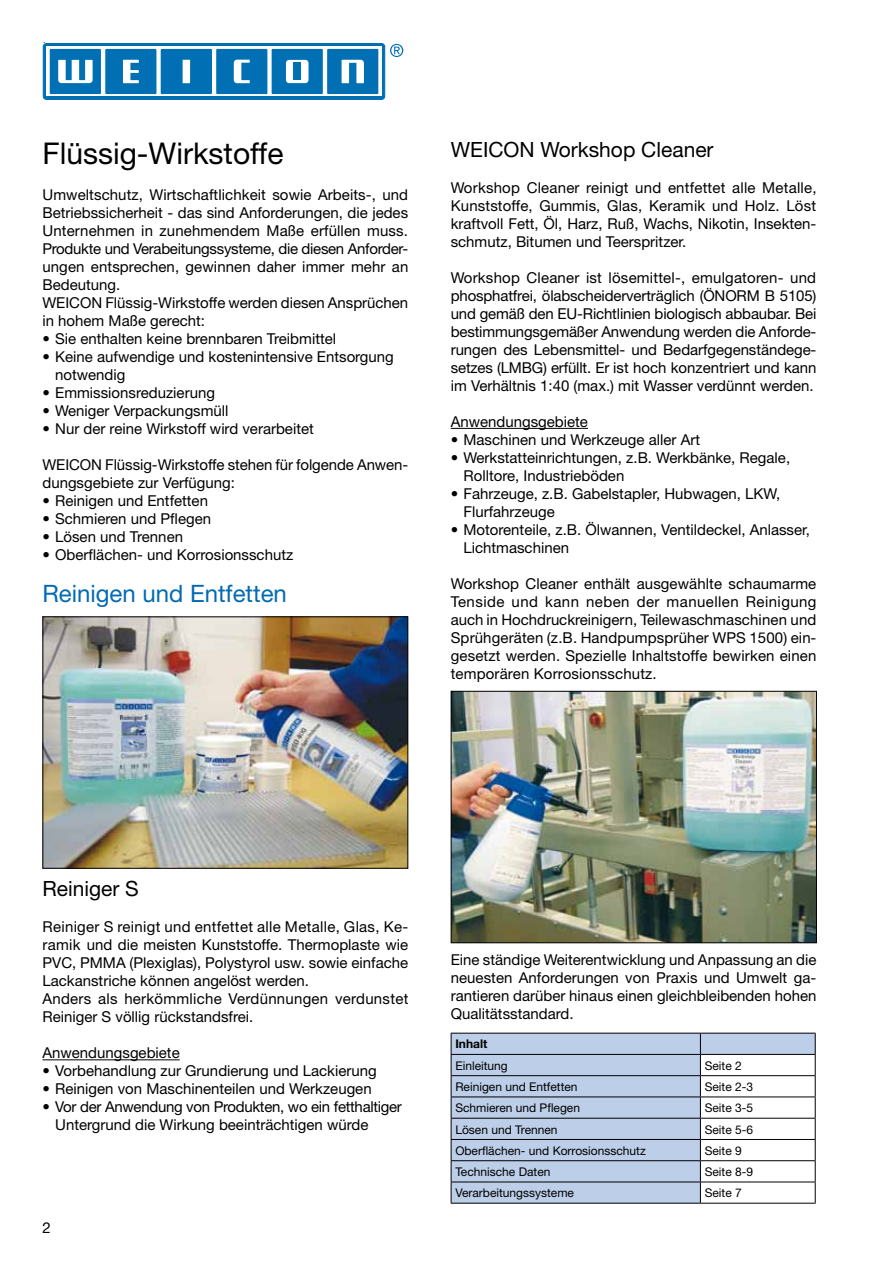
<style>
.page{position:relative;width:893px;height:1263px;background:#fff}
.page>*{position:absolute;margin:0;border:0;box-sizing:border-box;transform-origin:0 0}
.t1{font:30px "Helvetica Neue";color:#000}
.t2{font:24px "Helvetica Neue";color:#006ab3}
.t3{font:21px "Helvetica Neue";color:#000}
.t4{font:15px/18px "Helvetica Neue";color:#000}
.t5{font:15px/18px "Helvetica Neue";letter-spacing:-.02em;color:#000}
.t6{font:12px "Helvetica Neue";color:#000}
.t7{font:700 12px "Helvetica Neue";color:#000}
</style>
<div class="page">
<svg style="left:43px;top:43px;width:360px;height:57px"></svg>
<div style="left:294px;top:63px;width:7px;height:17px;background:#006fb4"></div>
<img style="left:453px;top:693px;width:362px;height:248px">
<div style="left:451px;top:691px;width:366px;height:252px;border:1px solid #000"></div>
<hr style="left:42px;top:1059px;width:138px;height:1px;background:#000">
<img style="left:44px;top:618px;width:362px;height:249px">
<div style="left:42px;top:616px;width:366px;height:253px;border:1px solid #000"></div>
<svg style="left:452px;top:1034px;width:363px;height:169px;fill:#bccee8"></svg>
<hr style="left:700px;top:1033px;width:116px;height:1px;background:#000">
<hr style="left:700px;top:1054px;width:116px;height:1px;background:#000">
<hr style="left:700px;top:1075px;width:116px;height:1px;background:#000">
<hr style="left:700px;top:1096px;width:116px;height:1px;background:#000">
<hr style="left:700px;top:1118px;width:116px;height:1px;background:#000">
<hr style="left:700px;top:1139px;width:116px;height:1px;background:#000">
<hr style="left:700px;top:1160px;width:116px;height:1px;background:#000">
<hr style="left:700px;top:1181px;width:116px;height:1px;background:#000">
<svg style="left:815px;top:1033px;width:1px;height:170px"></svg>
<hr style="left:451px;top:1033px;width:249px;height:1px;background:#000">
<hr style="left:451px;top:1054px;width:249px;height:1px;background:#000">
<hr style="left:451px;top:1075px;width:249px;height:1px;background:#000">
<hr style="left:451px;top:1096px;width:249px;height:1px;background:#000">
<hr style="left:451px;top:1118px;width:249px;height:1px;background:#000">
<hr style="left:451px;top:1139px;width:249px;height:1px;background:#000">
<hr style="left:451px;top:1160px;width:249px;height:1px;background:#000">
<hr style="left:451px;top:1181px;width:249px;height:1px;background:#000">
<svg style="left:451px;top:1033px;width:1px;height:170px"></svg>
<svg style="left:700px;top:1033px;width:1px;height:170px"></svg>
<hr style="left:451px;top:1203px;width:249px;height:1px;background:#000">
<hr style="left:700px;top:1203px;width:116px;height:1px;background:#000">
<hr style="left:451px;top:428px;width:137px;height:1px;background:#000">
<h1 class="t1" style="left:42px;top:135px;width:243px">Flüssig-Wirkstoffe</h1>
<p class="t4" style="left:42px;top:185px;width:367px">Umweltschutz, Wirtschaftlichkeit sowie Arbeits-, und Betriebssicherheit - das sind Anforderungen, die jedes Unternehmen in zunehmendem Maße erfüllen muss.<br>Produkte und Verabeitungssysteme, die diesen Anforder&shy;ungen entsprechen, gewinnen daher immer mehr an Bedeutung.<br>WEICON Flüssig-Wirkstoffe werden diesen Ansprüchen in hohem Maße gerecht:</p>
<p class="t4" style="left:42px;top:329px;width:295px">• Sie enthalten keine brennbaren Treibmittel</p>
<p class="t4" style="left:55px;top:347px;width:340px;text-indent:-13px">• Keine aufwendige und kostenintensive Entsorgung notwendig</p>
<p class="t4" style="left:42px;top:383px;width:174px">• Emmissionsreduzierung</p>
<p class="t4" style="left:42px;top:401px;width:188px">• Weniger Verpackungsmüll</p>
<p class="t4" style="left:42px;top:419px;width:273px">• Nur der reine Wirkstoff wird verarbeitet</p>
<p class="t4" style="left:42px;top:455px;width:367px">WEICON Flüssig-Wirkstoffe stehen für folgende Anwen&shy;dungsgebiete zur Verfügung:</p>
<p class="t4" style="left:42px;top:491px;width:167px">• Reinigen und Entfetten</p>
<p class="t4" style="left:42px;top:509px;width:170px">• Schmieren und Pflegen</p>
<p class="t4" style="left:42px;top:527px;width:142px">• Lösen und Trennen</p>
<p class="t4" style="left:42px;top:545px;width:252px">• Oberflächen- und Korrosionsschutz</p>
<h2 class="t2" style="left:42px;top:579px;width:246px">Reinigen und Entfetten</h2>
<h3 class="t3" style="left:451px;top:137px;width:264px">WEICON Workshop Cleaner</h3>
<p class="t4" style="left:451px;top:178px;width:367px;text-align:justify">Workshop Cleaner reinigt und entfettet alle Metalle, Kunststoffe, Gummis, Glas, Keramik und Holz. Löst kraftvoll Fett, Öl, Harz, Ruß, Wachs, Nikotin, Insekten&shy;schmutz, Bitumen und Teerspritzer.</p>
<p class="t4" style="left:451px;top:268px;width:367px;text-align:justify">Workshop Cleaner ist lösemittel-, emulgatoren- und phosphatfrei, ölabscheiderverträglich (ÖNORM B 5105) und gemäß den EU-Richtlinien biologisch abbaubar. Bei bestimmungsgemäßer Anwendung werden die Anforde&shy;rungen des Lebensmittel- und Bedarfgegenständege&shy;setzes (LMBG) erfüllt. Er ist hoch konzentriert und kann im Verhältnis 1:40 (max.) mit Wasser verdünnt werden.</p>
<p class="t4" style="left:451px;top:412px;width:139px">Anwendungsgebiete</p>
<p class="t4" style="left:451px;top:430px;width:251px">• Maschinen und Werkzeuge aller Art</p>
<p class="t4" style="left:463px;top:448px;width:328px;text-indent:-13px">• Werkstatteinrichtungen, z.B. Werkbänke, Regale,<br>Rolltore, Industrieböden</p>
<p class="t4" style="left:463px;top:484px;width:318px;text-indent:-13px">• Fahrzeuge, z.B. Gabelstapler, Hubwagen, LKW,<br>Flurfahrzeuge</p>
<p class="t4" style="left:463px;top:520px;width:348px;text-indent:-13px">• Motorenteile, z.B. Ölwannen, Ventildeckel, Anlasser,<br>Lichtmaschinen</p>
<p class="t4" style="left:451px;top:574px;width:367px;text-align:justify">Workshop Cleaner enthält ausgewählte schaumarme Tenside und kann neben der manuellen Reinigung auch in Hochdruckreinigern, Teilewaschmaschinen und Sprühgeräten (z.B. Handpumpsprüher WPS 1500) ein&shy;gesetzt werden. Spezielle Inhaltstoffe bewirken einen temporären Korrosionsschutz.</p>
<h3 class="t3" style="left:42px;top:876px;width:98px">Reiniger S</h3>
<p class="t4" style="left:42px;top:918px;width:367px">Reiniger S reinigt und entfettet alle Metalle, Glas, Ke&shy;ramik und die meisten Kunststoffe. Thermoplaste wie PVC, PMMA (Plexiglas), Polystyrol usw. sowie einfache Lackanstriche können angelöst werden.<br>Anders als herkömmliche Verdünnungen verdunstet Reiniger S völlig rückstandsfrei.</p>
<p class="t4" style="left:42px;top:1044px;width:139px">Anwendungsgebiete</p>
<p class="t4" style="left:42px;top:1062px;width:336px">• Vorbehandlung zur Grundierung und Lackierung</p>
<p class="t4" style="left:42px;top:1080px;width:331px">• Reinigen von Maschinenteilen und Werkzeugen</p>
<p class="t5" style="left:55px;top:1098px;width:348px;text-indent:-13px">• Vor der Anwendung von Produkten, wo ein fetthaltiger<br>Untergrund die Wirkung beeinträchtigen würde</p>
<p class="t4" style="left:43px;top:1219px;width:10px">2</p>
<p class="t4" style="left:451px;top:950px;width:367px;text-align:justify">Eine ständige Weiterentwicklung und Anpassung an die neuesten Anforderungen von Praxis und Umwelt ga&shy;rantieren darüber hinaus einen gleichbleibenden hohen Qualitätsstandard.</p>
<p class="t7" style="left:455px;top:1037px;width:33px">Inhalt</p>
<p class="t6" style="left:455px;top:1058px;width:54px">Einleitung</p>
<p class="t6" style="left:705px;top:1058px;width:39px">Seite 2</p>
<p class="t6" style="left:455px;top:1079px;width:124px">Reinigen und Entfetten</p>
<p class="t6" style="left:705px;top:1079px;width:50px">Seite 2-3</p>
<p class="t6" style="left:455px;top:1101px;width:126px">Schmieren und Pflegen</p>
<p class="t6" style="left:705px;top:1101px;width:50px">Seite 3-5</p>
<p class="t6" style="left:455px;top:1122px;width:104px">Lösen und Trennen</p>
<p class="t6" style="left:705px;top:1122px;width:50px">Seite 5-6</p>
<p class="t6" style="left:455px;top:1143px;width:192px">Oberflächen- und Korrosionsschutz</p>
<p class="t6" style="left:705px;top:1143px;width:39px">Seite 9</p>
<p class="t6" style="left:455px;top:1165px;width:97px">Technische Daten</p>
<p class="t6" style="left:705px;top:1165px;width:50px">Seite 8-9</p>
<p class="t6" style="left:455px;top:1186px;width:120px">Verarbeitungssysteme</p>
<p class="t6" style="left:705px;top:1186px;width:39px">Seite 7</p>
</div>
